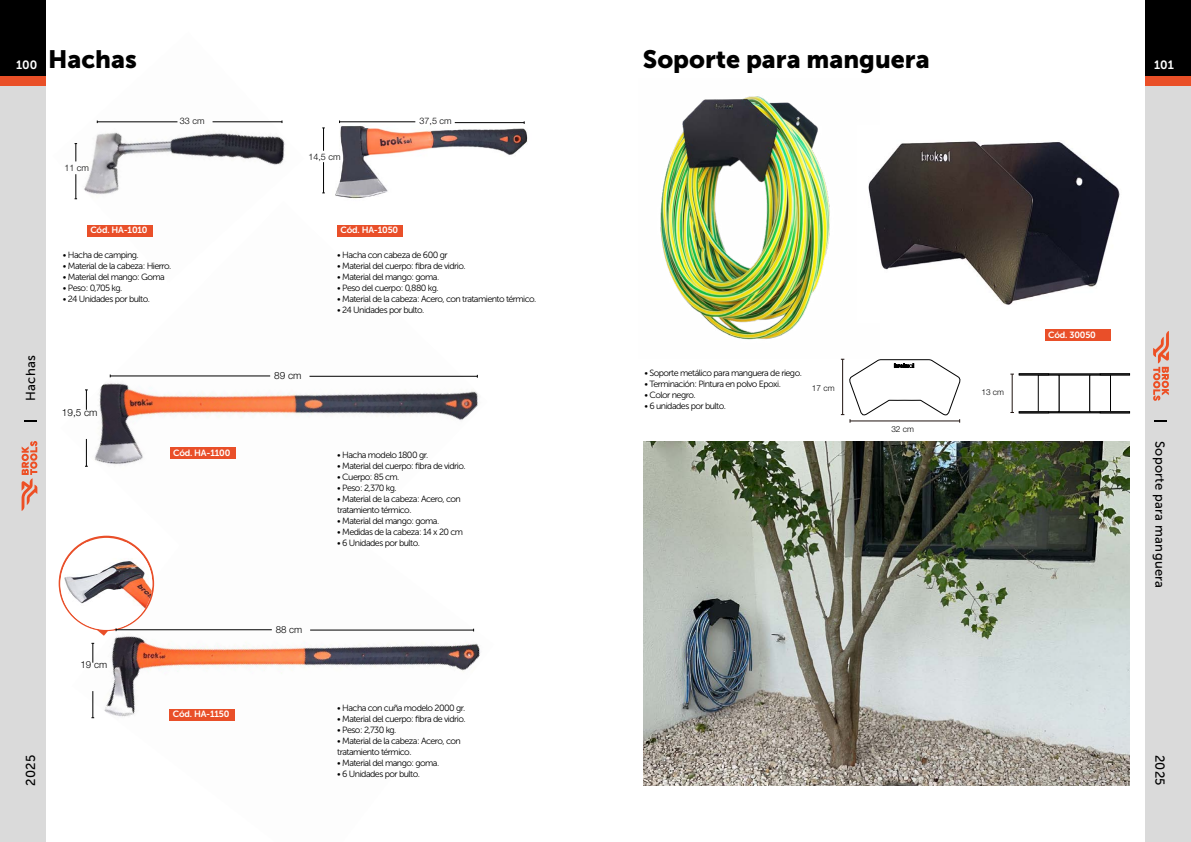
<style>
.page{position:relative;width:1191px;height:842px;background:#fff}
.page>*{position:absolute;margin:0;border:0;box-sizing:border-box;transform-origin:0 0}
.t1{font:25px "Museo Sans 900";color:#000}
.t2{font:13px "Museo Sans 500";letter-spacing:.02em;color:#000}
.t3{font:12px "Museo Sans 700";color:#fff}
.t4{font:300 10px "Helvetica Neue LT Std";color:#000}
.t5{font:300 9.7px "Helvetica Neue LT Std";color:#000}
.t6{font:9px/11px "Museo Sans 300";letter-spacing:-.06em;color:#000}
.t7{font:9px "Museo Sans 700";letter-spacing:-.02em;color:#fff}
.t8{font:300 9px "Helvetica Neue LT Std";color:#000}
.t9{font:300 8.3px "Helvetica Neue LT Std";color:#000}
</style>
<div class="page">
<div style="left:0;top:0;width:45px;height:77px;background:#000"></div>
<div style="left:0;top:86px;width:45px;height:756px;background:#dadada"></div>
<div style="left:0;top:77px;width:45px;height:9px;background:#e94f27"></div>
<svg style="left:24px;top:420px;width:12px;height:2px"></svg>
<svg style="left:22px;top:441px;width:15px;height:70px"></svg>
<img style="left:85px;top:236px;width:393px;height:220px">
<img style="left:83px;top:456px;width:398px;height:265px">
<img style="left:335px;top:121px;width:193px;height:78px">
<img style="left:74px;top:120px;width:230px;height:163px">
<svg style="left:97px;top:630px;width:12px;height:6px"></svg>
<img style="left:60px;top:542px;width:92px;height:88px">
<hr style="left:116px;top:629px;width:156px;height:1px;background:#000">
<hr style="left:310px;top:630px;width:163px;height:1px;background:#000">
<svg style="left:91px;top:643px;width:3px;height:20px"></svg>
<svg style="left:91px;top:691px;width:3px;height:27px"></svg>
<hr style="left:110px;top:376px;width:160px;height:1px;background:#000">
<hr style="left:309px;top:376px;width:168px;height:1px;background:#000">
<svg style="left:85px;top:390px;width:3px;height:20px"></svg>
<svg style="left:85px;top:439px;width:3px;height:28px"></svg>
<hr style="left:97px;top:122px;width:80px;height:1px;background:#000">
<hr style="left:212px;top:122px;width:70px;height:1px;background:#000">
<svg style="left:75px;top:143px;width:2px;height:18px"></svg>
<svg style="left:75px;top:174px;width:2px;height:25px"></svg>
<hr style="left:339px;top:122px;width:76px;height:1px;background:#000">
<hr style="left:455px;top:122px;width:69px;height:1px;background:#000">
<svg style="left:322px;top:128px;width:3px;height:23px"></svg>
<hr style="left:323px;top:162px;width:1px;height:31px;background:#000">
<div style="left:87px;top:225px;width:65px;height:11px;background:#e94f29"></div>
<div style="left:337px;top:225px;width:66px;height:11px;background:#e94f29"></div>
<div style="left:170px;top:447px;width:65px;height:12px;background:#e94f29"></div>
<div style="left:170px;top:709px;width:65px;height:11px;background:#e94f29"></div>
<div style="left:1145px;top:86px;width:46px;height:756px;background:#dadada"></div>
<div style="left:1145px;top:0;width:46px;height:77px;background:#000"></div>
<div style="left:1145px;top:77px;width:46px;height:9px;background:#e94f27"></div>
<svg style="left:1154px;top:420px;width:12px;height:2px"></svg>
<svg style="left:1153px;top:331px;width:16px;height:70px"></svg>
<svg style="left:841px;top:359px;width:120px;height:64px"></svg>
<div style="left:1019px;top:411px;width:110px;height:2px;background:#fff;border:1px solid #000"></div>
<div style="left:1058px;top:375px;width:32px;height:37px;background:#fff;border:1px solid #000"></div>
<div style="left:1089px;top:375px;width:21px;height:37px;background:#fff;border:1px solid #000"></div>
<div style="left:1038px;top:375px;width:21px;height:37px;background:#fff;border:1px solid #000"></div>
<div style="left:1019px;top:373px;width:110px;height:2px;background:#fff;border:1px solid #000"></div>
<div style="left:1019px;top:373px;width:30px;height:2px;background:#fff;border:1px solid #000"></div>
<div style="left:1099px;top:373px;width:30px;height:2px;background:#fff;border:1px solid #000"></div>
<div style="left:1019px;top:411px;width:30px;height:2px;background:#fff;border:1px solid #000"></div>
<div style="left:1099px;top:411px;width:30px;height:2px;background:#fff;border:1px solid #000"></div>
<hr style="left:1011px;top:374px;width:1px;height:38px;background:#1f1310">
<img style="left:660px;top:96px;width:185px;height:263px">
<img style="left:868px;top:141px;width:252px;height:164px">
<div style="left:1045px;top:329px;width:65px;height:12px;background:#e94f29"></div>
<img style="left:643px;top:441px;width:486px;height:344px">
<h3 class="t3" style="left:16px;top:58px;width:23px">100</h3>
<h1 class="t1" style="left:48px;top:45px;width:90px">Hachas</h1>
<p class="t8" style="left:64px;top:162px;width:26px">11 cm</p>
<p class="t8" style="left:180px;top:115px;width:26px">33 cm</p>
<p class="t8" style="left:308px;top:152px;width:34px">14,5 cm</p>
<p class="t8" style="left:419px;top:115px;width:34px">37,5 cm</p>
<h2 class="t2" style="left:24px;top:401px;width:47px;rotate:-90deg">Hachas</h2>
<p class="t7" style="left:90px;top:225px;width:59px">Cód. HA-1010</p>
<p class="t7" style="left:340px;top:225px;width:59px">Cód. HA-1050</p>
<p class="t6" style="left:63px;top:249px;width:77px">• Hacha de camping.</p>
<p class="t6" style="left:63px;top:260px;width:110px">• Material de la cabeza: Hierro.</p>
<p class="t6" style="left:63px;top:271px;width:103px">• Material del mango: Goma</p>
<p class="t6" style="left:63px;top:282px;width:61px">• Peso: 0,705 kg.</p>
<p class="t6" style="left:63px;top:293px;width:89px">• 24 Unidades por bulto.</p>
<p class="t4" style="left:62px;top:407px;width:37px">19,5 cm</p>
<p class="t7" style="left:173px;top:448px;width:59px">Cód. HA-1100</p>
<p class="t4" style="left:274px;top:369px;width:29px">89 cm</p>
<p class="t6" style="left:337px;top:249px;width:112px">• Hacha con cabeza de 600 gr</p>
<p class="t6" style="left:337px;top:260px;width:130px">• Material del cuerpo: fibra de vidrio.</p>
<p class="t6" style="left:337px;top:271px;width:103px">• Material del mango: goma.</p>
<p class="t6" style="left:337px;top:282px;width:103px">• Peso del cuerpo: 0,880 kg.</p>
<p class="t6" style="left:337px;top:293px;width:201px">• Material de la cabeza: Acero, con tratamiento térmico.</p>
<p class="t6" style="left:337px;top:304px;width:89px">• 24 Unidades por bulto.</p>
<p class="t6" style="left:337px;top:450px;width:92px">• Hacha modelo 1800 gr.</p>
<p class="t6" style="left:337px;top:461px;width:130px">• Material del cuerpo: fibra de vidrio.</p>
<p class="t6" style="left:337px;top:472px;width:64px">• Cuerpo: 85 cm.</p>
<p class="t6" style="left:337px;top:483px;width:61px">• Peso: 2,370 kg.</p>
<p class="t6" style="left:337px;top:494px;width:125px">• Material de la cabeza: Acero, con tratamiento térmico.</p>
<p class="t6" style="left:337px;top:516px;width:103px">• Material del mango: goma.</p>
<p class="t6" style="left:337px;top:527px;width:127px">• Medidas de la cabeza: 14 x 20 cm</p>
<p class="t6" style="left:337px;top:538px;width:84px">• 6 Unidades por bulto.</p>
<h2 class="t2" style="left:24px;top:786px;width:33px;rotate:-90deg">2025</h2>
<p class="t5" style="left:80px;top:659px;width:28px">19 cm</p>
<p class="t7" style="left:173px;top:709px;width:58px">Cód. HA-1150</p>
<p class="t5" style="left:276px;top:623px;width:28px">88 cm</p>
<p class="t6" style="left:337px;top:703px;width:130px">• Hacha con cuña modelo 2000 gr.</p>
<p class="t6" style="left:337px;top:714px;width:130px">• Material del cuerpo: fibra de vidrio.</p>
<p class="t6" style="left:337px;top:725px;width:61px">• Peso: 2,730 kg.</p>
<p class="t6" style="left:337px;top:736px;width:125px">• Material de la cabeza: Acero, con tratamiento térmico.</p>
<p class="t6" style="left:337px;top:758px;width:103px">• Material del mango: goma.</p>
<p class="t6" style="left:337px;top:769px;width:84px">• 6 Unidades por bulto.</p>
<h1 class="t1" style="left:643px;top:45px;width:288px">Soporte para manguera</h1>
<h3 class="t3" style="left:1154px;top:58px;width:21px">101</h3>
<p class="t6" style="left:644px;top:368px;width:159px">• Soporte metálico para manguera de riego.</p>
<p class="t6" style="left:644px;top:379px;width:138px">• Terminación: Pintura en polvo Epoxi.</p>
<p class="t6" style="left:644px;top:390px;width:53px">• Color negro.</p>
<p class="t6" style="left:644px;top:401px;width:83px">• 6 unidades por bulto.</p>
<p class="t9" style="left:812px;top:383px;width:24px">17 cm</p>
<p class="t9" style="left:891px;top:424px;width:24px">32 cm</p>
<p class="t9" style="left:981px;top:387px;width:24px">13 cm</p>
<p class="t7" style="left:1048px;top:329px;width:49px">Cód. 30050</p>
<h2 class="t2" style="left:1167px;top:441px;width:149px;rotate:90deg">Soporte para manguera</h2>
<h2 class="t2" style="left:1167px;top:754px;width:33px;rotate:90deg">2025</h2>
</div>
